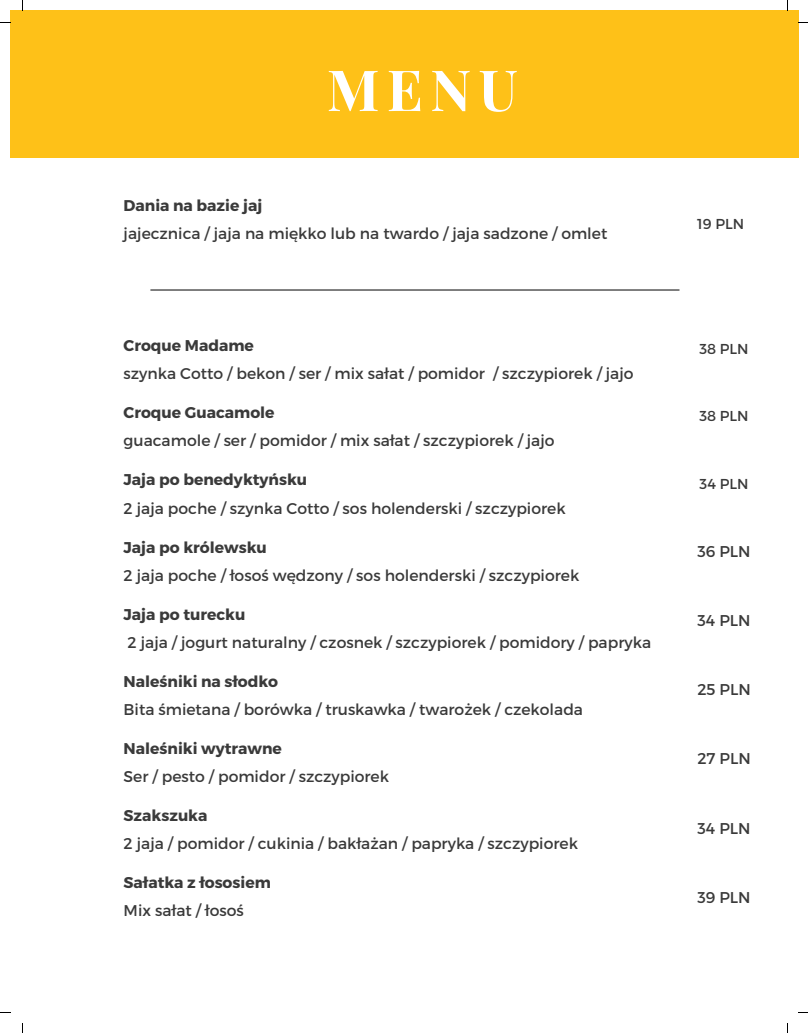
<style>
.page{position:relative;width:808px;height:1033px;background:#fff}
.page>*{position:absolute;margin:0;border:0;box-sizing:border-box;transform-origin:0 0}
.t1{font:700 56.75px "Playfair Display";color:#fff}
.t2{font:15.62px "Montserrat";color:#3a3a3a}
.t3{font:700 15.62px "Montserrat";color:#3a3a3a}
.t4{font:14.38px "Montserrat";color:#3a3a3a}
</style>
<div class="page">
<div style="left:10px;top:10px;width:788px;height:147px;background:#fec118"></div>
<hr style="left:150px;top:289px;width:529px;height:1px;background:#000">
<h1 class="t1" style="left:327px;top:50px;width:192px">MENU</h1>
<p class="t3" style="left:124px;top:195px;width:140px">Dania na bazie jaj</p>
<p class="t2" style="left:124px;top:223px;width:485px">jajecznica / jaja na miękko lub na twardo / jaja sadzone / omlet</p>
<p class="t3" style="left:124px;top:335px;width:132px">Croque Madame</p>
<p class="t2" style="left:124px;top:363px;width:511px">szynka Cotto / bekon / ser / mix sałat / pomidor / szczypiorek / jajo</p>
<p class="t3" style="left:124px;top:402px;width:152px">Croque Guacamole</p>
<p class="t2" style="left:124px;top:430px;width:432px">guacamole / ser / pomidor / mix sałat / szczypiorek / jajo</p>
<p class="t3" style="left:124px;top:469px;width:185px">Jaja po benedyktyńsku</p>
<p class="t2" style="left:124px;top:498px;width:443px">2 jaja poche / szynka Cotto / sos holenderski / szczypiorek</p>
<p class="t3" style="left:124px;top:537px;width:145px">Jaja po królewsku</p>
<p class="t2" style="left:124px;top:565px;width:457px">2 jaja poche / łosoś wędzony / sos holenderski / szczypiorek</p>
<p class="t3" style="left:124px;top:604px;width:123px">Jaja po turecku</p>
<p class="t2" style="left:128px;top:632px;width:525px">2 jaja / jogurt naturalny / czosnek / szczypiorek / pomidory / papryka</p>
<p class="t3" style="left:124px;top:671px;width:156px">Naleśniki na słodko</p>
<p class="t2" style="left:124px;top:699px;width:461px">Bita śmietana / borówka / truskawka / twarożek / czekolada</p>
<p class="t3" style="left:124px;top:738px;width:160px">Naleśniki wytrawne</p>
<p class="t2" style="left:124px;top:766px;width:267px">Ser / pesto / pomidor / szczypiorek</p>
<p class="t3" style="left:124px;top:805px;width:85px">Szakszuka</p>
<p class="t2" style="left:124px;top:833px;width:456px">2 jaja / pomidor / cukinia / bakłażan / papryka / szczypiorek</p>
<p class="t3" style="left:124px;top:871px;width:149px">Sałatka z łososiem</p>
<p class="t2" style="left:124px;top:900px;width:122px">Mix sałat / łosoś</p>
<p class="t4" style="left:697px;top:214px;width:48px">19 PLN</p>
<p class="t4" style="left:699px;top:339px;width:51px">38 PLN</p>
<p class="t4" style="left:699px;top:407px;width:51px">38 PLN</p>
<p class="t4" style="left:699px;top:474px;width:50px">34 PLN</p>
<p class="t2" style="left:697px;top:541px;width:55px">36 PLN</p>
<p class="t2" style="left:697px;top:610px;width:55px">34 PLN</p>
<p class="t2" style="left:697px;top:679px;width:55px">25 PLN</p>
<p class="t2" style="left:697px;top:748px;width:55px">27 PLN</p>
<p class="t2" style="left:697px;top:818px;width:55px">34 PLN</p>
<p class="t2" style="left:697px;top:887px;width:55px">39 PLN</p>
</div>
